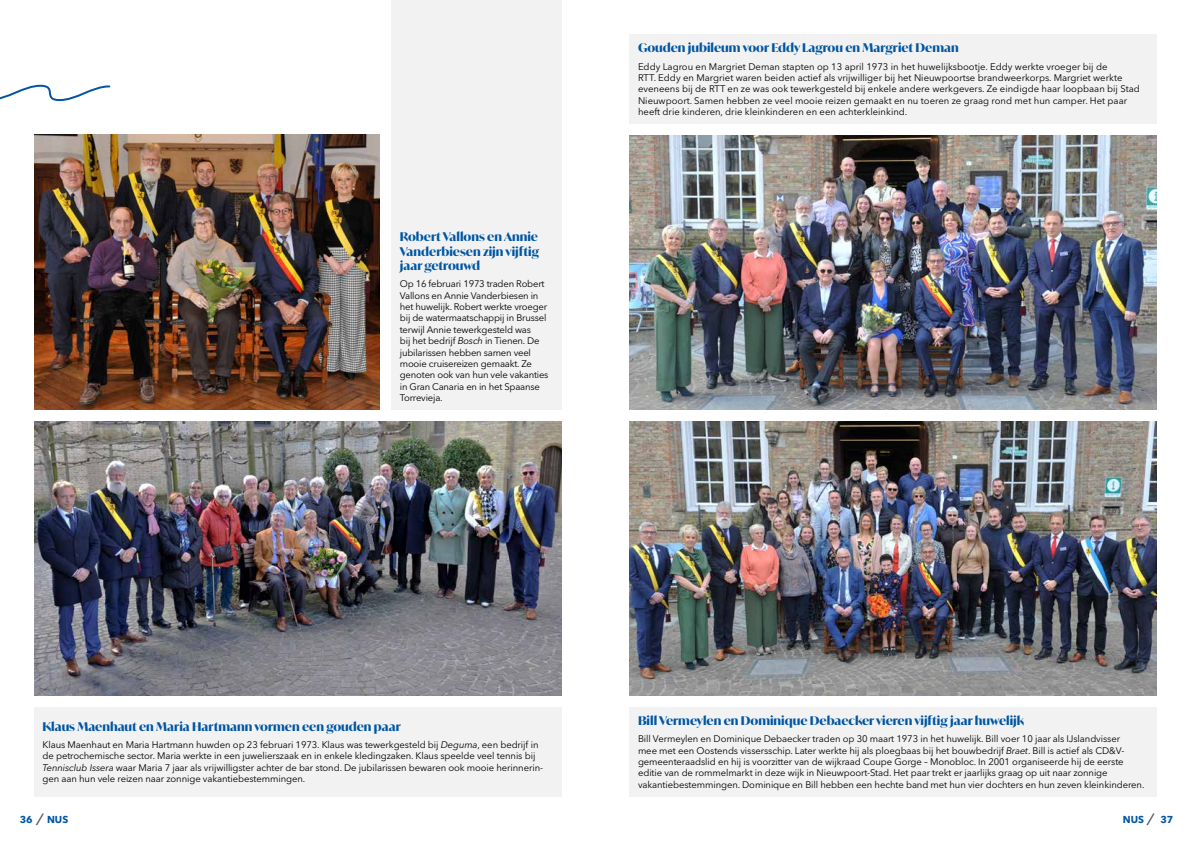
<style>
.page{position:relative;width:1191px;height:842px;background:#fff}
.page>*{position:absolute;margin:0;border:0;box-sizing:border-box;transform-origin:0 0}
.t1{font:700 12px/14.4px "Ivy Mode";color:#0056a4;text-align:justify}
.t2{font:700 10px "Avenir Next LT Pro";color:#0056a4}
.t3{font:9.5px/11.4px "Avenir Next LT Pro";letter-spacing:-.01em;color:#000}
.s1{font-style:italic}
.s2{font-weight:400;font-size:16px;color:#575756}
</style>
<div class="page">
<div style="left:629px;top:34px;width:528px;height:90px;background:#f2f2f2"></div>
<img style="left:629px;top:135px;width:528px;height:275px">
<div style="left:391px;top:0;width:170px;height:410px;background:#f2f2f2"></div>
<img style="left:34px;top:135px;width:346px;height:275px">
<div style="left:629px;top:707px;width:528px;height:90px;background:#f2f2f2"></div>
<div style="left:34px;top:707px;width:527px;height:90px;background:#f2f2f2"></div>
<img style="left:629px;top:421px;width:528px;height:275px">
<img style="left:34px;top:421px;width:527px;height:275px">
<svg style="left:0;top:84px;width:111px;height:18px"></svg>
<p class="t1" style="left:400px;top:229px;width:141px">Robert Vallons en Annie Vanderbiesen zijn vijftig jaar getrouwd</p>
<p class="t3" style="left:400px;top:278px;width:150px">Op 16 februari 1973 traden Robert<br>Vallons en Annie Vanderbiesen in het huwelijk. Robert werkte vroeger bij de watermaatschappij in Brussel terwijl Annie tewerkgesteld was<br>bij het bedrijf <span class="s1">Bosch</span> in Tienen. De jubilarissen hebben samen veel mooie cruisereizen gemaakt. Ze genoten ook van hun vele vakanties in Gran Canaria en in het Spaanse<br>Torrevieja.</p>
<p class="t1" style="left:638px;top:41px;width:322px">Gouden jubileum voor Eddy Lagrou en Margriet Deman</p>
<p class="t3" style="left:638px;top:61px;width:503px">Eddy Lagrou en Margriet Deman stapten op 13 april 1973 in het huwelijksbootje. Eddy werkte vroeger bij de<br>RTT. Eddy en Margriet waren beiden actief als vrijwilliger bij het Nieuwpoortse brandweerkorps. Margriet werkte eveneens bij de RTT en ze was ook tewerkgesteld bij enkele andere werkgevers. Ze eindigde haar loopbaan bij Stad Nieuwpoort. Samen hebben ze veel mooie reizen gemaakt en nu toeren ze graag rond met hun camper. Het paar heeft drie kinderen, drie kleinkinderen en een achterkleinkind.</p>
<p class="t1" style="left:43px;top:719px;width:360px">Klaus Maenhaut en Maria Hartmann vormen een gouden paar</p>
<p class="t3" style="left:43px;top:739px;width:502px">Klaus Maenhaut en Maria Hartmann huwden op 23 februari 1973. Klaus was tewerkgesteld bij <span class="s1">Deguma</span>, een bedrijf in de petrochemische sector. Maria werkte in een juwelierszaak en in enkele kledingzaken. Klaus speelde veel tennis bij <span class="s1">Tennisclub Issera</span> waar Maria 7 jaar als vrijwilligster achter de bar stond. De jubilarissen bewaren ook mooie herinnerin&shy;gen aan hun vele reizen naar zonnige vakantiebestemmingen.</p>
<p class="t1" style="left:638px;top:713px;width:387px">Bill Vermeylen en Dominique Debaecker vieren vijftig jaar huwelijk</p>
<p class="t3" style="left:638px;top:733px;width:508px">Bill Vermeylen en Dominique Debaecker traden op 30 maart 1973 in het huwelijk. Bill voer 10 jaar als IJslandvisser<br>mee met een Oostends vissersschip. Later werkte hij als ploegbaas bij het bouwbedrijf <span class="s1">Braet</span>. Bill is actief als CD&amp;V&shy;gemeenteraadslid en hij is voorzitter van de wijkraad Coupe Gorge – Monobloc. In 2001 organiseerde hij de eerste editie van de rommelmarkt in deze wijk in Nieuwpoort-Stad. Het paar trekt er jaarlijks graag op uit naar zonnige vakantiebestemmingen. Dominique en Bill hebben een hechte band met hun vier dochters en hun zeven kleinkinderen.</p>
<p class="t2" style="left:20px;top:813px;width:50px">36 <span class="s2">/</span> NUS</p>
<p class="t2" style="left:1122px;top:813px;width:52px">NUS <span class="s2">/</span> 37</p>
</div>
